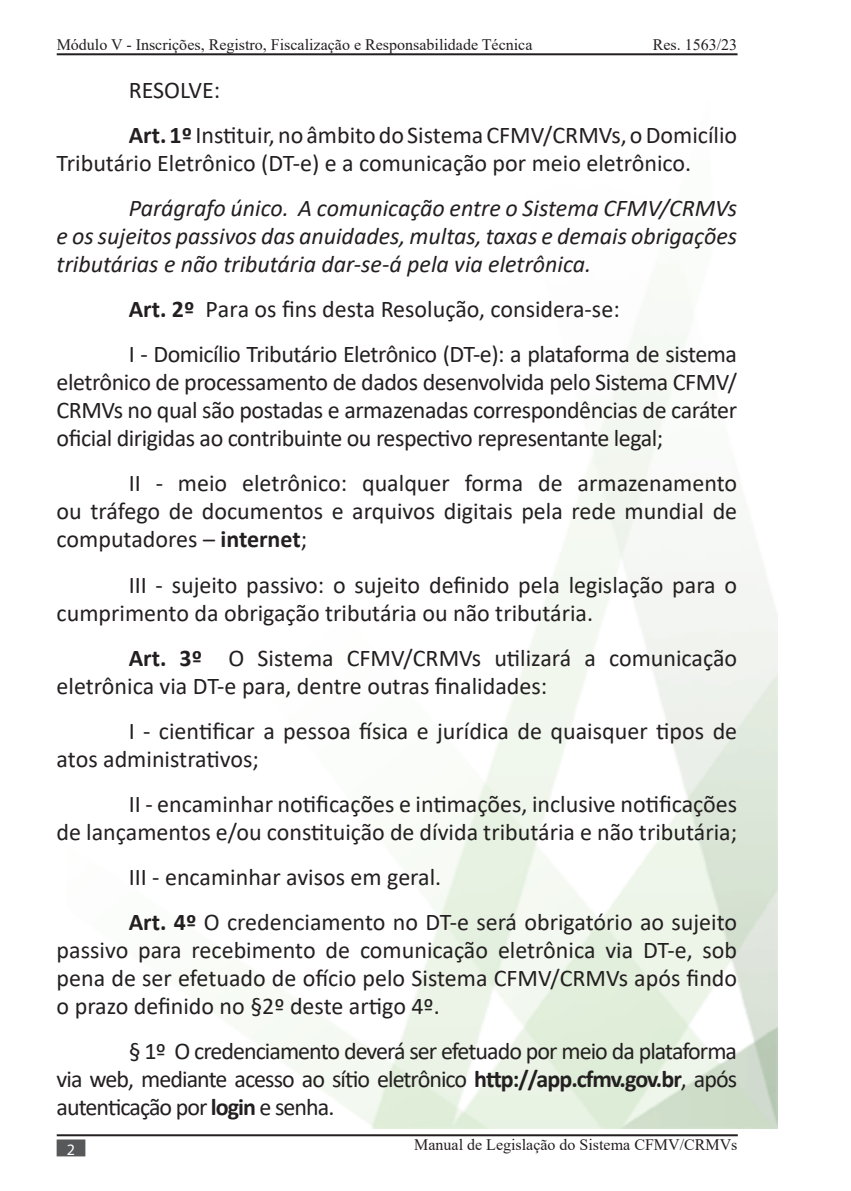
<style>
.page{position:relative;width:851px;height:1191px;background:#fff}
.page>*{position:absolute;margin:0;border:0;box-sizing:border-box;transform-origin:0 0}
.t1{font:24px/28px "Calibri";color:#231f20}
.t2{font:italic 24px/28px "Calibri";color:#231f20;text-align:justify}
.t3{font:24px/45px "Calibri";letter-spacing:-.02em;color:#231f20}
.t4{font:16px "Times New Roman";color:#231f20}
.t5{font:16px "Myriad Pro";color:#fff}
.s1{font-weight:700}
</style>
<div class="page">
<hr style="left:57px;top:1134px;width:680px;height:2px;background:#231f20">
<div style="left:57px;top:1139px;width:28px;height:17px;background:#57585a;border:2px solid #57585a"></div>
<hr style="left:57px;top:53px;width:680px;height:2px;background:#231f20">
<p class="t4" style="left:57px;top:34px;width:477px">Módulo V - Inscrições, Registro, Fiscalização e Responsabilidade Técnica</p>
<p class="t4" style="left:652px;top:34px;width:86px">Res. 1563/23</p>
<p class="t1" style="left:129px;top:67px;width:610px;line-height:45px">RESOLVE:<br><span class="s1">Art. 1º</span> Instituir, no âmbito do Sistema CFMV/CRMVs, o Domicílio</p>
<p class="t1" style="left:57px;top:149px;width:636px">Tributário Eletrônico (DT-e) e a comunicação por meio eletrônico.</p>
<p class="t2" style="left:57px;top:193px;width:682px;text-indent:72px">Parágrafo único. A comunicação entre o Sistema CFMV/CRMVs e os sujeitos passivos das anuidades, multas, taxas e demais obrigações tributárias e não tributária dar-se-á pela via eletrônica.</p>
<p class="t3" style="left:129px;top:286px;width:609px"><span class="s1">Art. 2º</span> Para os fins desta Resolução, considera-se:<br>I - Domicílio Tributário Eletrônico (DT-e): a plataforma de sistema</p>
<p class="t1" style="left:57px;top:368px;width:682px;text-align:justify">eletrônico de processamento de dados desenvolvida pelo Sistema CFMV/ CRMVs no qual são postadas e armazenadas correspondências de caráter oficial dirigidas ao contribuinte ou respectivo representante legal;</p>
<p class="t1" style="left:57px;top:469px;width:682px;text-align:justify;text-indent:72px">II - meio eletrônico: qualquer forma de armazenamento ou tráfego de documentos e arquivos digitais pela rede mundial de computadores – <span class="s1">internet</span>;</p>
<p class="t1" style="left:57px;top:570px;width:682px;text-indent:72px">III - sujeito passivo: o sujeito definido pela legislação para o cumprimento da obrigação tributária ou não tributária.</p>
<p class="t1" style="left:57px;top:643px;width:682px;text-indent:72px"><span class="s1">Art. 3º</span> O Sistema CFMV/CRMVs utilizará a comunicação eletrônica via DT-e para, dentre outras finalidades:</p>
<p class="t1" style="left:57px;top:716px;width:682px;text-indent:72px">I - cientificar a pessoa física e jurídica de quaisquer tipos de atos administrativos;</p>
<p class="t1" style="left:57px;top:789px;width:682px;text-align:right">II - encaminhar notificações e intimações, inclusive notificações<br>de lançamentos e/ou constituição de dívida tributária e não tributária;</p>
<p class="t1" style="left:129px;top:853px;width:610px;line-height:45px">III - encaminhar avisos em geral.<br><span class="s1">Art. 4º</span> O credenciamento no DT-e será obrigatório ao sujeito</p>
<p class="t1" style="left:57px;top:935px;width:682px;text-align:justify">passivo para recebimento de comunicação eletrônica via DT-e, sob pena de ser efetuado de ofício pelo Sistema CFMV/CRMVs após findo o prazo definido no §2º deste artigo 4º.</p>
<p class="t1" style="left:57px;top:1036px;width:682px;text-align:justify;text-indent:72px">§ 1º O credenciamento deverá ser efetuado por meio da plataforma via web, mediante acesso ao sítio eletrônico <span class="s1">http://app.cfmv.gov.br</span>, após autenticação por <span class="s1">login</span> e senha.</p>
<p class="t5" style="left:67px;top:1139px;width:10px">2</p>
<p class="t4" style="left:414px;top:1133px;width:325px">Manual de Legislação do Sistema CFMV/CRMVs</p>
</div>
